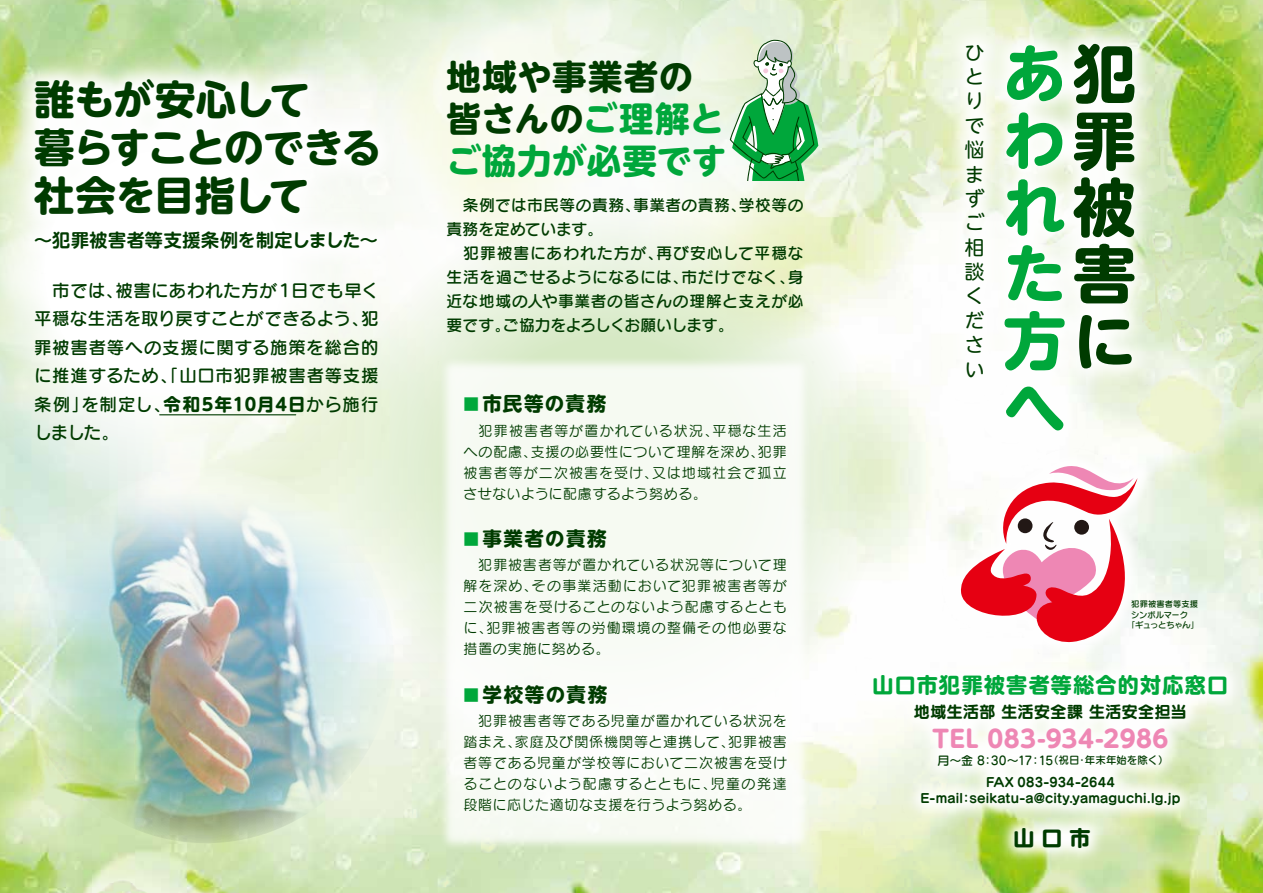
<style>
.page{position:relative;width:1263px;height:893px;background:#fff}
.page>*{position:absolute;margin:0;border:0;box-sizing:border-box;transform-origin:0 0}
.t1{font:700 63px/66.8px "UD Shin M Go Pro";color:#00a73b;text-align:justify}
.t2{font:700 40.5px/48px "UD Shin M Go Pro";letter-spacing:-.04em;color:#003b00}
.t3{font:700 34.5px/42px "UD Shin M Go Pro";letter-spacing:.015em;color:#00a73b}
.t4{font:700 24px "UD Shin M Go Pro";letter-spacing:.01em;color:#ee87b4}
.t5{font:700 21px "UD Shin M Go Pro";letter-spacing:.06em;color:#00a73b}
.t6{font:700 21px "UD Shin M Go Pro";color:#003b00}
.t7{font:700 19.5px "UD Shin M Go Pro";letter-spacing:.08em;color:#003b00}
.t8{font:19.5px/24.3px "UD Shin M Go Pro";color:#003b00}
.t9{font:700 18px "UD Shin M Go Pro De";letter-spacing:.025em;color:#003b00}
.t10{font:17.4px/28.5px "Seurat Pro DB";letter-spacing:.04em;color:#003b00;text-align:justify}
.t11{font:16.5px "Seurat Pro B";letter-spacing:-.005em;color:#003b00}
.t12{font:15.75px/24px "Seurat Pro DB";letter-spacing:.03em;color:#003b00}
.t13{font:13.95px/21px "Seurat Pro M";letter-spacing:.06em;color:#003b00;text-align:justify}
.t14{font:12.75px/16.5px "Seurat Pro B";letter-spacing:.015em;color:#003b00;text-align:center}
.t15{font:12px "Seurat Pro DB";color:#003b00}
.t16{font:8.25px "Seurat Pro DB";letter-spacing:-.04em;color:#003b00}
.t17{font:8.25px "Seurat Pro DB";letter-spacing:.015em;color:#003b00}
.t18{font:8.25px "Seurat Pro DB";letter-spacing:-.01em;color:#003b00}
.s1{font-family:"UD Shin M Go Pro";font-weight:700}
.s2{color:#003b00}
.s3{font-size:15.6px;color:#00a73b}
.s4{font-size:10.5px}
</style>
<div class="page">
<img style="left:0;top:0;width:1263px;height:893px">
<svg style="left:0;top:334px;width:277px;height:127px"></svg>
<svg style="left:277px;top:0;width:598px;height:461px"></svg>
<svg style="left:336px;top:204px;width:545px;height:545px;background:#ecf4df"></svg>
<svg style="left:730px;top:39px;width:88px;height:141px;background:#89c896"></svg>
<img style="left:899px;top:404px;width:302px;height:211px">
<svg style="left:960px;top:505px;width:177px;height:110px"></svg>
<img style="left:858px;top:615px;width:405px;height:278px">
<img style="left:0;top:17px;width:444px;height:317px">
<img style="left:0;top:170px;width:440px;height:145px">
<hr style="left:160px;top:414px;width:136px;height:1px;background:#003b00">
<img style="left:392px;top:309px;width:466px;height:584px">
<img style="left:941px;top:0;width:256px;height:505px">
<img style="left:903px;top:0;width:143px;height:445px">
<img style="left:0;top:468px;width:508px;height:382px">
<img style="left:0;top:461px;width:486px;height:327px">
<h2 class="t2" style="left:34px;top:73px;width:349px">誰もが安心して<br>暮らすことのできる社会を目指して</h2>
<p class="t9" style="left:34px;top:226px;width:345px">～犯罪被害者等支援条例を制定しました～</p>
<p class="t10" style="left:34px;top:276px;width:346px">　市では、被害にあわれた方が１日でも早く平穏な生活を取り戻すことができるよう、犯罪被害者等への支援に関する施策を総合的に推進するため、「山口市犯罪被害者等支援条例」を制定し、<span class="s1">令和5年10月4日</span>から施行しました。</p>
<h3 class="t3" style="left:446px;top:54px;width:281px"><span class="s2">地域や事業者の皆さんの</span>ご理解とご協力が必要です</h3>
<p class="t12" style="left:446px;top:193px;width:359px">　条例では市民等の責務、事業者の責務、学校等の責務を定めています。<br>　犯罪被害にあわれた方が、再び安心して平穏な生活を過ごせるようになるには、市だけでなく、身近な地域の人や事業者の皆さんの理解と支えが必要です。ご協力をよろしくお願いします。</p>
<h3 class="t7" style="left:463px;top:388px;width:144px"><span class="s3">■</span> 市民等の責務</h3>
<p class="t13" style="left:463px;top:419px;width:325px">　犯罪被害者等が置かれている状況、平穏な生活への配慮、支援の必要性について理解を深め、犯罪被害者等が二次被害を受け、又は地域社会で孤立させないように配慮するよう努める。</p>
<h3 class="t7" style="left:463px;top:523px;width:145px"><span class="s3">■</span> 事業者の責務</h3>
<p class="t13" style="left:463px;top:554px;width:325px">　犯罪被害者等が置かれている状況等について理解を深め、その事業活動において犯罪被害者等が二次被害を受けることのないよう配慮するとともに、犯罪被害者等の労働環境の整備その他必要な措置の実施に努める。</p>
<h3 class="t7" style="left:463px;top:679px;width:145px"><span class="s3">■</span> 学校等の責務</h3>
<p class="t13" style="left:463px;top:710px;width:325px">　犯罪被害者等である児童が置かれている状況を踏まえ、家庭及び関係機関等と連携して、犯罪被害者等である児童が学校等において二次被害を受けることのないよう配慮するとともに、児童の発達段階に応じた適切な支援を行うよう努める。</p>
<h3 class="t8" style="left:965px;top:39px;width:21px">ひとりで悩まずご相談ください</h3>
<h1 class="t1" style="left:1003px;top:38px;width:133px">あ<span class="s2">犯</span>わ<span class="s2">罪</span>れ<span class="s2">被</span>た<span class="s2">害</span>方<span class="s2">に</span>へ</h1>
<p class="t17" style="left:1131px;top:599px;width:69px">犯罪被害者等支援</p>
<p class="t18" style="left:1131px;top:609px;width:58px">シンボルマーク</p>
<p class="t16" style="left:1127px;top:620px;width:73px">「ギュっとちゃん」</p>
<h3 class="t5" style="left:872px;top:668px;width:357px">山口市犯罪被害者等総合的対応窓口</h3>
<p class="t11" style="left:914px;top:700px;width:275px">地域生活部 生活安全課 生活安全担当</p>
<h3 class="t4" style="left:932px;top:719px;width:238px">TEL 083-934-2986</h3>
<p class="t15" style="left:937px;top:752px;width:233px">月～金 8：30～17：15<span class="s4">（祝日・年末年始を除く）</span></p>
<p class="t14" style="left:920px;top:773px;width:262px">FAX 083-934-2644<br>E-mail：seikatu-a@city.yamaguchi.lg.jp</p>
<h3 class="t6" style="left:1013px;top:820px;width:78px">山 口 市</h3>
</div>
